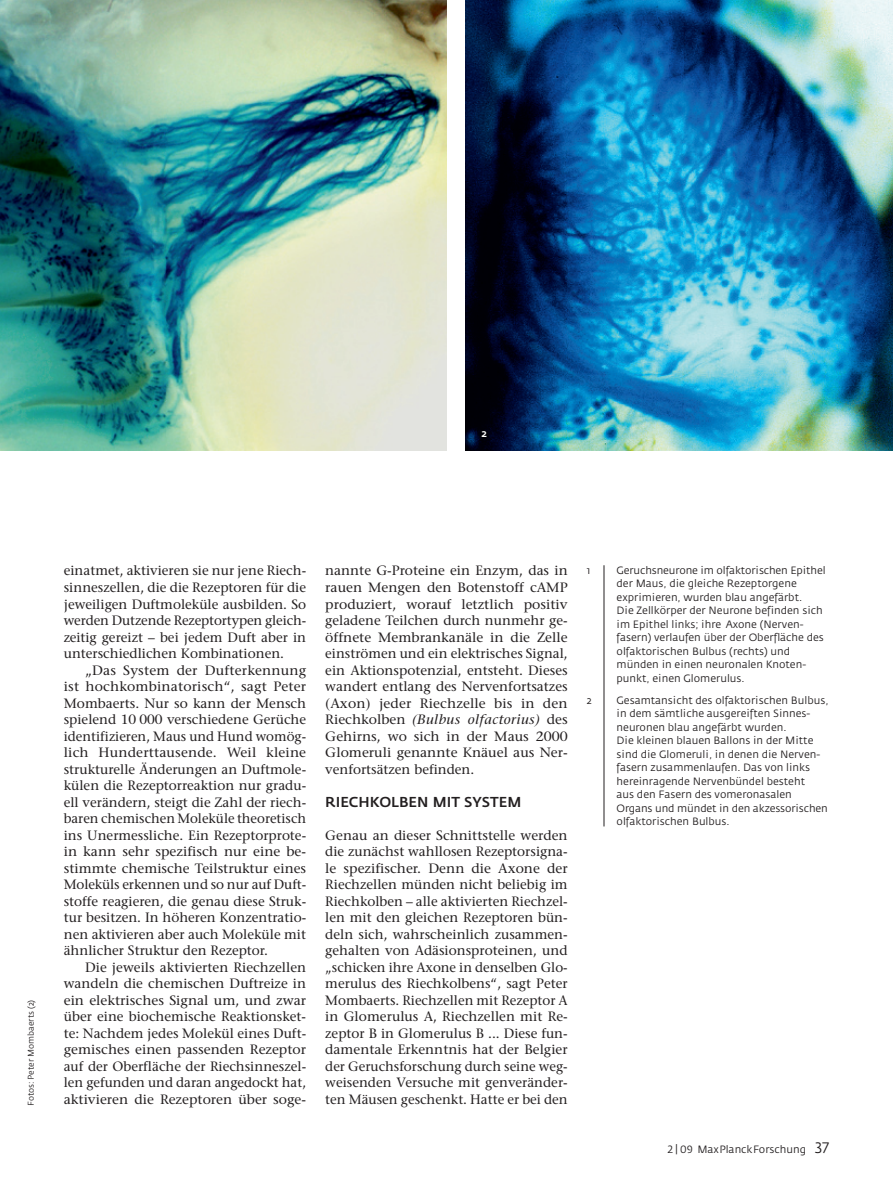
<style>
.page{position:relative;width:893px;height:1191px;background:#fff}
.page>*{position:absolute;margin:0;border:0;box-sizing:border-box;transform-origin:0 0}
.t1{font:500 14.25px "Fedra Sans";color:#231f20}
.t2{font:13.5px/16.5px "Stone Serif";color:#231f20;text-align:justify}
.t3{font:10.5px/13.5px "Fedra Sans";color:#231f20}
.t4{font:500 10.5px "Fedra Sans";color:#fff}
.t5{font:8.25px "Fedra Sans";color:#231f20}
.s1{font-style:italic}
.s2{font-family:"Fedra Sans Book SC"}
.s3{font-family:"Fedra Sans Book SC";font-size:15px}
</style>
<div class="page">
<img style="left:0;top:0;width:446px;height:451px">
<img style="left:466px;top:0;width:427px;height:451px">
<hr style="left:604px;top:565px;width:1px;height:261px;background:#231f20">
<p class="t4" style="left:481px;top:429px;width:7px">2</p>
<p class="t5" style="left:28px;top:1106px;width:108px;rotate:-90deg">Fotos: Peter Mombaerts (2)</p>
<p class="t2" style="left:64px;top:564px;width:244px">einatmet, aktivieren sie nur jene Riech-</p>
<p class="t2" style="left:64px;top:580px;width:244px">sinneszellen, die die Rezeptoren für die</p>
<p class="t2" style="left:64px;top:597px;width:244px">jeweiligen Duftmoleküle ausbilden. So</p>
<p class="t2" style="left:64px;top:613px;width:244px">werden Dutzende Rezeptortypen gleich-</p>
<p class="t2" style="left:64px;top:630px;width:244px">zeitig gereizt – bei jedem Duft aber in</p>
<p class="t2" style="left:64px;top:646px;width:222px">unterschiedlichen Kombinationen.</p>
<p class="t2" style="left:85px;top:663px;width:223px">„Das System der Dufterkennung</p>
<p class="t2" style="left:64px;top:679px;width:244px">ist hochkombinatorisch“, sagt Peter</p>
<p class="t2" style="left:64px;top:696px;width:244px">Mombaerts. Nur so kann der Mensch</p>
<p class="t2" style="left:64px;top:712px;width:244px">spielend 10 000 verschiedene Gerüche</p>
<p class="t2" style="left:64px;top:729px;width:244px">identifizieren, Maus und Hund womög-</p>
<p class="t2" style="left:64px;top:745px;width:244px">lich Hunderttausende. Weil kleine</p>
<p class="t2" style="left:64px;top:762px;width:244px">strukturelle Änderungen an Duftmole-</p>
<p class="t2" style="left:64px;top:778px;width:244px">külen die Rezeptorreaktion nur gradu-</p>
<p class="t2" style="left:64px;top:795px;width:244px">ell verändern, steigt die Zahl der riech-</p>
<p class="t2" style="left:64px;top:811px;width:244px">baren chemischen Moleküle theoretisch</p>
<p class="t2" style="left:64px;top:828px;width:244px">ins Unermessliche. Ein Rezeptorprote-</p>
<p class="t2" style="left:64px;top:844px;width:244px">in kann sehr spezifisch nur eine be-</p>
<p class="t2" style="left:64px;top:861px;width:244px">stimmte chemische Teilstruktur eines</p>
<p class="t2" style="left:64px;top:877px;width:244px">Moleküls erkennen und so nur auf Duft-</p>
<p class="t2" style="left:64px;top:894px;width:244px">stoffe reagieren, die genau diese Struk-</p>
<p class="t2" style="left:64px;top:910px;width:244px">tur besitzen. In höheren Konzentratio-</p>
<p class="t2" style="left:64px;top:927px;width:244px">nen aktivieren aber auch Moleküle mit</p>
<p class="t2" style="left:64px;top:943px;width:206px">ähnlicher Struktur den Rezeptor.</p>
<p class="t2" style="left:85px;top:960px;width:223px">Die jeweils aktivierten Riechzellen</p>
<p class="t2" style="left:64px;top:976px;width:244px">wandeln die chemischen Duftreize in</p>
<p class="t2" style="left:64px;top:993px;width:244px">ein elektrisches Signal um, und zwar</p>
<p class="t2" style="left:64px;top:1009px;width:244px">über eine biochemische Reaktionsket-</p>
<p class="t2" style="left:64px;top:1026px;width:244px">te: Nachdem jedes Molekül eines Duft-</p>
<p class="t2" style="left:64px;top:1042px;width:244px">gemisches einen passenden Rezeptor</p>
<p class="t2" style="left:64px;top:1059px;width:244px">auf der Oberfläche der Riechsinneszel-</p>
<p class="t2" style="left:64px;top:1075px;width:244px">len gefunden und daran angedockt hat,</p>
<p class="t2" style="left:64px;top:1092px;width:244px">aktivieren die Rezeptoren über soge-</p>
<p class="t2" style="left:325px;top:564px;width:244px">nannte G-Proteine ein Enzym, das in rauen Mengen den Botenstoff cAMP produziert, worauf letztlich positiv geladene Teilchen durch nunmehr ge&shy;öffnete Membrankanäle in die Zelle einströmen und ein elektrisches Signal, ein Aktionspotenzial, entsteht. Dieses wandert entlang des Nervenfortsatzes (Axon) jeder Riechzelle bis in den Riechkolben <span class="s1">(Bulbus olfactorius)</span> des Gehirns, wo sich in der Maus 2000<br>Glomeruli genannte Knäuel aus Ner&shy;venfortsätzen befinden.</p>
<p class="t1" style="left:325px;top:796px;width:198px">RIECHKOLBEN MIT SYSTEM</p>
<p class="t2" style="left:325px;top:828px;width:244px">Genau an dieser Schnittstelle werden die zunächst wahllosen Rezeptorsigna&shy;le spezifischer. Denn die Axone der Riechzellen münden nicht beliebig im Riechkolben – alle aktivierten Riechzel&shy;len mit den gleichen Rezeptoren bün&shy;deln sich, wahrscheinlich zusammen&shy;gehalten von Adäsionsproteinen, und „schicken ihre Axone in denselben Glo&shy;merulus des Riechkolbens“, sagt Peter Mombaerts. Riechzellen mit Rezeptor A in Glomerulus A, Riechzellen mit Re&shy;zeptor B in Glomerulus B ... Diese fun&shy;damentale Erkenntnis hat der Belgier der Geruchsforschung durch seine weg&shy;weisenden Versuche mit genveränder&shy;ten Mäusen geschenkt. Hatte er bei den</p>
<p class="t3" style="left:587px;top:564px;width:5px">1</p>
<p class="t3" style="left:617px;top:564px;width:211px">Geruchsneurone im olfaktorischen Epithel der Maus, die gleiche Rezeptorgene exprimieren, wurden blau angefärbt.<br>Die Zellkörper der Neurone befinden sich im Epithel links; ihre Axone (Nerven&shy;fasern) verlaufen über der Oberfläche des olfaktorischen Bulbus (rechts) und münden in einen neuronalen Knoten&shy;punkt, einen Glomerulus.</p>
<p class="t3" style="left:587px;top:694px;width:6px">2</p>
<p class="t3" style="left:617px;top:694px;width:213px">Gesamtansicht des olfaktorischen Bulbus, in dem sämtliche ausgereiften Sinnes&shy;neuronen blau angefärbt wurden.<br>Die kleinen blauen Ballons in der Mitte sind die Glomeruli, in denen die Nerven&shy;fasern zusammenlaufen. Das von links hereinragende Nervenbündel besteht<br>aus den Fasern des vomeronasalen Organs und mündet in den akzessorischen olfaktorischen Bulbus.</p>
<p class="t3" style="left:668px;top:1143px;width:163px"><span class="s2">2 | 09</span> MaxPlanckForschung <span class="s3">37</span></p>
</div>
